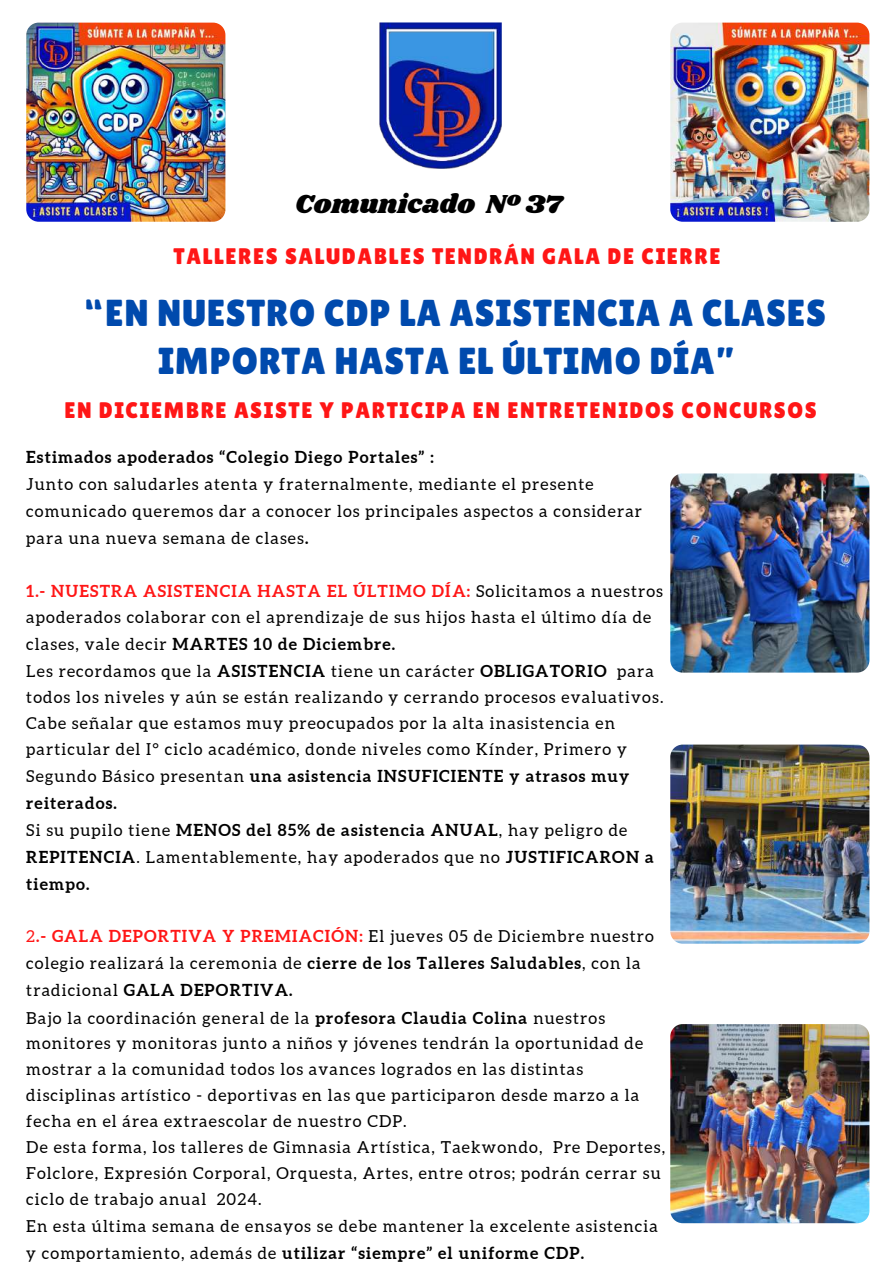
<style>
.page{position:relative;width:894px;height:1264px;background:#fff}
.page>*{position:absolute;margin:0;border:0;box-sizing:border-box;transform-origin:0 0}
.t1{font:37.5px/48.3px "Lilita One";letter-spacing:.02em;color:#004aad;text-align:center}
.t2{font:27px "Shrikhand";color:#000}
.t3{font:22.5px "Lilita One";letter-spacing:.07em;color:#ff1616}
.t4{font:16.5px/26.4px "Aleo";letter-spacing:.07em;color:#000}
.t5{font:700 16.5px "Aleo";letter-spacing:.07em;color:#000}
.s1{font-weight:700}
.s2{font-weight:700;color:#ff1616}
.s3{color:#ff1616}
</style>
<div class="page">
<img style="left:379px;top:23px;width:122px;height:146px">
<img style="left:26px;top:23px;width:199px;height:199px;border-radius:12px">
<img style="left:670px;top:23px;width:199px;height:199px;border-radius:12px">
<img style="left:670px;top:473px;width:199px;height:199px;border-radius:12px">
<img style="left:670px;top:744px;width:199px;height:199px;border-radius:12px">
<img style="left:670px;top:1024px;width:199px;height:199px;border-radius:12px">
<h2 class="t2" style="left:295px;top:185px;width:269px">Comunicado Nº 37</h2>
<h3 class="t3" style="left:173px;top:243px;width:548px">TALLERES SALUDABLES TENDRÁN GALA DE CIERRE</h3>
<h1 class="t1" style="left:83px;top:288px;width:744px">“EN NUESTRO CDP LA ASISTENCIA A CLASES<br>IMPORTA HASTA EL ÚLTIMO DÍA”</h1>
<h3 class="t3" style="left:64px;top:397px;width:753px">EN DICIEMBRE ASISTE Y PARTICIPA EN ENTRETENIDOS CONCURSOS</h3>
<p class="t5" style="left:26px;top:447px;width:409px">Estimados apoderados “Colegio Diego Portales” :</p>
<p class="t4" style="left:26px;top:470px;width:617px;line-height:27px">Junto con saludarles atenta y fraternalmente, mediante el presente comunicado queremos dar a conocer los principales aspectos a considerar para una nueva semana de clases<span class="s1">.</span></p>
<p class="t4" style="left:26px;top:577px;width:638px"><span class="s2">1.- NUESTRA ASISTENCIA HASTA EL ÚLTIMO DÍA:</span> Solicitamos a nuestros apoderados colaborar con el aprendizaje de sus hijos hasta el último día de clases, vale decir <span class="s1">MARTES 10 de Diciembre.<br></span>Les recordamos que la <span class="s1">ASISTENCIA</span> tiene un carácter <span class="s1">OBLIGATORIO</span> para todos los niveles y aún se están realizando y cerrando procesos evaluativos.<br>Cabe señalar que estamos muy preocupados por la alta inasistencia en particular del I° ciclo académico, donde niveles como Kínder, Primero y Segundo Básico presentan <span class="s1">una asistencia INSUFICIENTE y atrasos muy reiterados.<br></span>Si su pupilo tiene <span class="s1">MENOS del 85% de asistencia ANUAL</span>, hay peligro de <span class="s1">REPITENCIA</span>. Lamentablemente, hay apoderados que no <span class="s1">JUSTIFICARON a tiempo.</span></p>
<p class="t4" style="left:26px;top:923px;width:640px"><span class="s3">2</span><span class="s2">.- GALA DEPORTIVA Y PREMIACIÓN:</span> El jueves 05 de Diciembre nuestro colegio realizará la ceremonia de <span class="s1">cierre de los Talleres Saludables</span>, con la tradicional <span class="s1">GALA DEPORTIVA.<br></span>Bajo la coordinación general de la <span class="s1">profesora Claudia Colina</span> nuestros monitores y monitoras junto a niños y jóvenes tendrán la oportunidad de mostrar a la comunidad todos los avances logrados en las distintas disciplinas artístico - deportivas en las que participaron desde marzo a la fecha en el área extraescolar de nuestro CDP.<br>De esta forma, los talleres de Gimnasia Artística, Taekwondo, Pre Deportes, Folclore, Expresión Corporal, Orquesta, Artes, entre otros; podrán cerrar su ciclo de trabajo anual 2024.<br>En esta última semana de ensayos se debe mantener la excelente asistencia y comportamiento, además de <span class="s1">utilizar “siempre” el uniforme CDP.</span></p>
</div>
